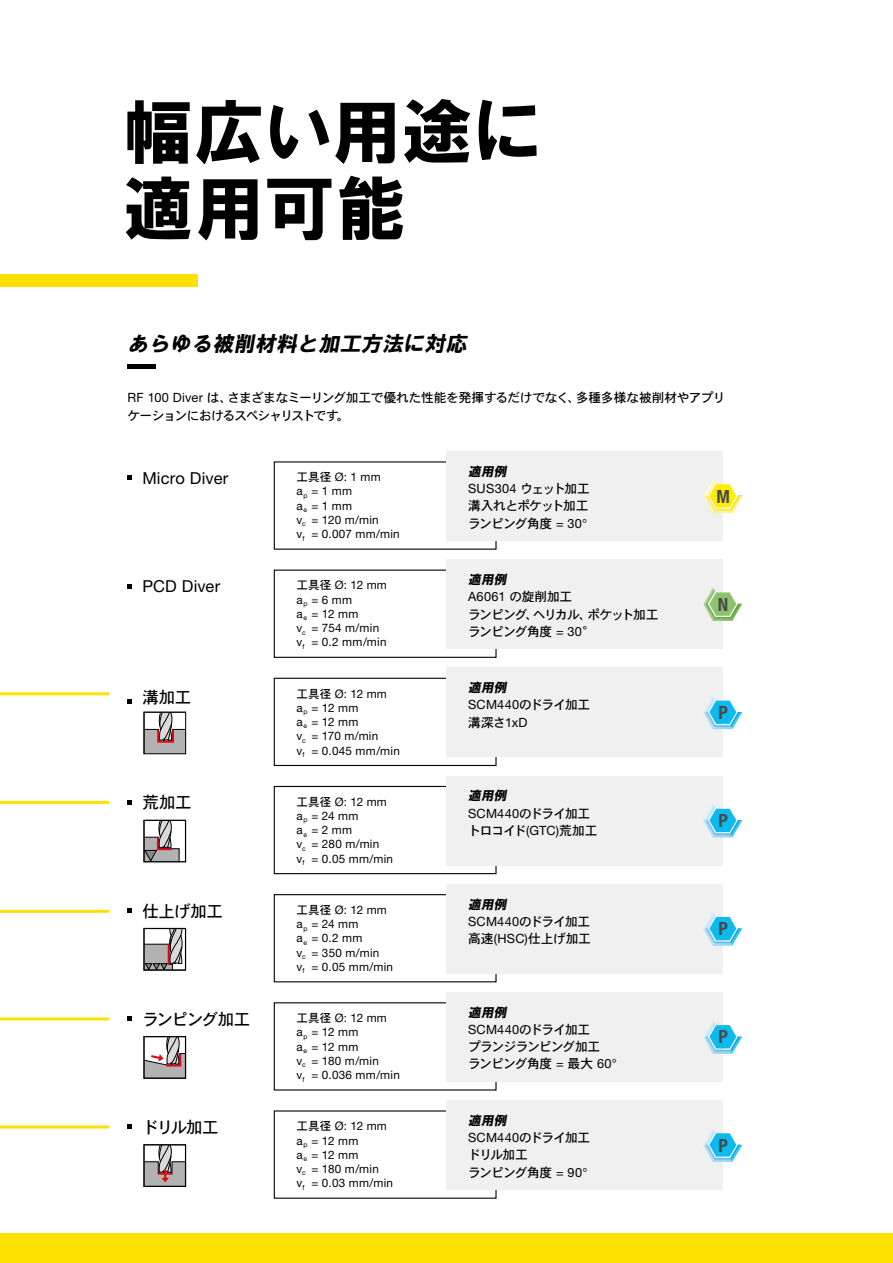
<style>
.page{position:relative;width:893px;height:1263px;background:#fff}
.page>*{position:absolute;margin:0;border:0;box-sizing:border-box;transform-origin:0 0}
.t1{font:70.5px/76.5px "HGS Soei Kakugothic UB";color:#000}
.t2{font:italic 21px "HGS Soei Kakugothic UB";color:#000}
.t3{font:700 condensed 18.3px "Helvetica Neue LTW1 G";color:#4a4a49}
.t4{font:16.5px "Helvetica Neue LTW1 G";letter-spacing:.01em;color:#000}
.t5{font:16.5px "Osaka";letter-spacing:-.035em;color:#000}
.t6{font:16.5px "Osaka";letter-spacing:-.08em;color:#000}
.t7{font:12.75px/17.2px "Osaka";letter-spacing:-.055em;color:#000}
.t8{font:12.75px "Helvetica Neue LTW1 G";letter-spacing:.015em;color:#000}
.t9{font:12.75px/17.2px "Osaka";letter-spacing:-.075em;color:#000}
.t10{font:italic 12.75px "HGS Soei Kakugothic UB";color:#000}
.t11{font:11.7px/14.2px "Helvetica Neue LTW1 G";letter-spacing:.02em;color:#000}
.s1{font-family:"Helvetica Neue LTW1 G"}
.s2{font-family:"Osaka"}
</style>
<div class="page">
<div style="left:274px;top:570px;width:223px;height:88px;border:1px solid #000"></div>
<div style="left:274px;top:678px;width:223px;height:88px;border:1px solid #000"></div>
<div style="left:274px;top:786px;width:223px;height:88px;border:1px solid #000"></div>
<div style="left:274px;top:894px;width:223px;height:88px;border:1px solid #000"></div>
<div style="left:0;top:274px;width:197px;height:13px;background:#ffe100"></div>
<svg style="left:0;top:1017px;width:110px;height:112px"></svg>
<svg style="left:0;top:692px;width:110px;height:221px"></svg>
<svg style="left:146px;top:714px;width:38px;height:38px"></svg>
<div style="left:144px;top:712px;width:42px;height:42px;border:1px solid #000"></div>
<div style="left:446px;top:451px;width:277px;height:90px;background:#f0f0f0"></div>
<div style="left:446px;top:560px;width:277px;height:89px;background:#f0f0f0"></div>
<div style="left:446px;top:668px;width:277px;height:89px;background:#f0f0f0"></div>
<div style="left:446px;top:776px;width:277px;height:89px;background:#f0f0f0"></div>
<div style="left:446px;top:884px;width:277px;height:89px;background:#f0f0f0"></div>
<div style="left:446px;top:992px;width:277px;height:89px;background:#f0f0f0"></div>
<div style="left:446px;top:1100px;width:277px;height:90px;background:#f0f0f0"></div>
<div style="left:0;top:1233px;width:893px;height:30px;background:#ffe100"></div>
<div style="left:128px;top:364px;width:28px;height:5px;background:#000"></div>
<svg style="left:146px;top:822px;width:34px;height:38px"></svg>
<div style="left:144px;top:820px;width:42px;height:42px;border:1px solid #000"></div>
<svg style="left:146px;top:930px;width:37px;height:38px"></svg>
<div style="left:144px;top:928px;width:42px;height:42px;border:1px solid #000"></div>
<svg style="left:146px;top:1038px;width:38px;height:38px"></svg>
<div style="left:144px;top:1036px;width:42px;height:42px;border:1px solid #000"></div>
<svg style="left:146px;top:1147px;width:38px;height:37px"></svg>
<div style="left:144px;top:1144px;width:42px;height:43px;border:1px solid #000"></div>
<svg style="left:703px;top:696px;width:39px;height:33px"></svg>
<svg style="left:703px;top:804px;width:39px;height:33px"></svg>
<svg style="left:703px;top:912px;width:39px;height:33px"></svg>
<svg style="left:703px;top:1021px;width:39px;height:32px"></svg>
<svg style="left:703px;top:1129px;width:39px;height:33px"></svg>
<svg style="left:703px;top:480px;width:39px;height:33px"></svg>
<svg style="left:703px;top:588px;width:39px;height:33px"></svg>
<svg style="left:128px;top:476px;width:4px;height:4px"></svg>
<svg style="left:128px;top:584px;width:4px;height:4px"></svg>
<svg style="left:128px;top:699px;width:4px;height:5px"></svg>
<svg style="left:128px;top:800px;width:4px;height:5px"></svg>
<svg style="left:128px;top:908px;width:4px;height:5px"></svg>
<svg style="left:128px;top:1016px;width:4px;height:5px"></svg>
<svg style="left:128px;top:1124px;width:4px;height:5px"></svg>
<h1 class="t1" style="left:123px;top:93px;width:422px">幅広い用途に適用可能</h1>
<h2 class="t2" style="left:128px;top:333px;width:344px">あらゆる被削材料と加工方法に対応</h2>
<p class="t7" style="left:128px;top:388px;width:599px;line-height:18px"><span class="s1">RF 100 Diver</span> は、さまざまなミーリング加工で優れた性能を発揮するだけでなく、多種多様な被削材やアプリケーションにおけるスペシャリストです。</p>
<h3 class="t4" style="left:142px;top:468px;width:87px">Micro Diver</h3>
<h3 class="t4" style="left:142px;top:576px;width:79px">PCD Diver</h3>
<h3 class="t5" style="left:142px;top:686px;width:50px">溝加工</h3>
<h3 class="t5" style="left:142px;top:792px;width:51px">荒加工</h3>
<h3 class="t5" style="left:142px;top:900px;width:82px">仕上げ加工</h3>
<h3 class="t6" style="left:142px;top:1008px;width:109px">ランピング加工</h3>
<h3 class="t5" style="left:142px;top:1116px;width:78px">ドリル加工</h3>
<p class="t11" style="left:296px;top:470px;width:105px"><span class="s2">工具径</span> Ø: 1 mm<br>a<sub>p</sub> = 1 mm<br>a<sub>e</sub> = 1 mm<br>v<sub>c</sub> = 120 m/min<br>v<sub>f</sub> = 0.007 mm/min</p>
<p class="t11" style="left:296px;top:578px;width:92px"><span class="s2">工具径</span> Ø: 12 mm a<sub>p</sub> = 6 mm<br>a<sub>e</sub> = 12 mm<br>v<sub>c</sub> = 754 m/min v<sub>f</sub> = 0.2 mm/min</p>
<p class="t11" style="left:296px;top:686px;width:105px"><span class="s2">工具径</span> Ø: 12 mm a<sub>p</sub> = 12 mm<br>a<sub>e</sub> = 12 mm<br>v<sub>c</sub> = 170 m/min<br>v<sub>f</sub> = 0.045 mm/min</p>
<p class="t11" style="left:296px;top:794px;width:98px"><span class="s2">工具径</span> Ø: 12 mm a<sub>p</sub> = 24 mm<br>a<sub>e</sub> = 2 mm<br>v<sub>c</sub> = 280 m/min<br>v<sub>f</sub> = 0.05 mm/min</p>
<p class="t11" style="left:296px;top:902px;width:98px"><span class="s2">工具径</span> Ø: 12 mm a<sub>p</sub> = 24 mm<br>a<sub>e</sub> = 0.2 mm<br>v<sub>c</sub> = 350 m/min<br>v<sub>f</sub> = 0.05 mm/min</p>
<p class="t11" style="left:296px;top:1011px;width:105px"><span class="s2">工具径</span> Ø: 12 mm a<sub>p</sub> = 12 mm<br>a<sub>e</sub> = 12 mm<br>v<sub>c</sub> = 180 m/min<br>v<sub>f</sub> = 0.036 mm/min</p>
<p class="t11" style="left:296px;top:1119px;width:98px"><span class="s2">工具径</span> Ø: 12 mm a<sub>p</sub> = 12 mm<br>a<sub>e</sub> = 12 mm<br>v<sub>c</sub> = 180 m/min<br>v<sub>f</sub> = 0.03 mm/min</p>
<p class="t10" style="left:468px;top:465px;width:42px">適用例</p>
<p class="t8" style="left:468px;top:481px;width:123px">SUS304 <span class="s2">ウェット加工</span></p>
<p class="t7" style="left:468px;top:497px;width:122px">溝入れとポケット加工ランピング角度 <span class="s1">= 30°</span></p>
<p class="t10" style="left:468px;top:573px;width:42px">適用例</p>
<p class="t8" style="left:468px;top:589px;width:106px">A6061 <span class="s2">の旋削加工</span></p>
<p class="t9" style="left:468px;top:605px;width:192px">ランピング、ヘリカル、ポケット加工ランピング角度 <span class="s1">= 30</span>°</p>
<p class="t10" style="left:468px;top:681px;width:42px">適用例</p>
<p class="t8" style="left:468px;top:697px;width:124px">SCM440<span class="s2">のドライ加工</span></p>
<p class="t7" style="left:468px;top:713px;width:61px">溝深さ<span class="s1">1xD</span></p>
<p class="t10" style="left:468px;top:789px;width:42px">適用例</p>
<p class="t8" style="left:468px;top:805px;width:124px">SCM440<span class="s2">のドライ加工</span></p>
<p class="t9" style="left:468px;top:821px;width:131px">トロコイド<span class="s1">(GTC)</span>荒加工</p>
<p class="t10" style="left:468px;top:898px;width:42px">適用例</p>
<p class="t8" style="left:468px;top:913px;width:124px">SCM440<span class="s2">のドライ加工</span></p>
<p class="t7" style="left:468px;top:929px;width:124px">高速<span class="s1">(HSC)</span>仕上げ加工</p>
<p class="t10" style="left:468px;top:1006px;width:42px">適用例</p>
<p class="t8" style="left:468px;top:1021px;width:124px">SCM440<span class="s2">のドライ加工</span></p>
<p class="t7" style="left:468px;top:1038px;width:150px">プランジランピング加工<br>ランピング角度 <span class="s1">=</span> 最大 <span class="s1">60°</span></p>
<p class="t10" style="left:468px;top:1114px;width:42px">適用例</p>
<p class="t8" style="left:468px;top:1130px;width:124px">SCM440<span class="s2">のドライ加工</span></p>
<p class="t7" style="left:468px;top:1146px;width:121px">ドリル加工<br>ランピング角度 <span class="s1">= 90°</span></p>
<h3 class="t3" style="left:716px;top:485px;width:15px">M</h3>
<h3 class="t3" style="left:718px;top:593px;width:12px">N</h3>
<h3 class="t3" style="left:719px;top:701px;width:11px">P</h3>
<h3 class="t3" style="left:719px;top:810px;width:11px">P</h3>
<h3 class="t3" style="left:719px;top:918px;width:11px">P</h3>
<h3 class="t3" style="left:719px;top:1026px;width:11px">P</h3>
<h3 class="t3" style="left:719px;top:1134px;width:11px">P</h3>
</div>
